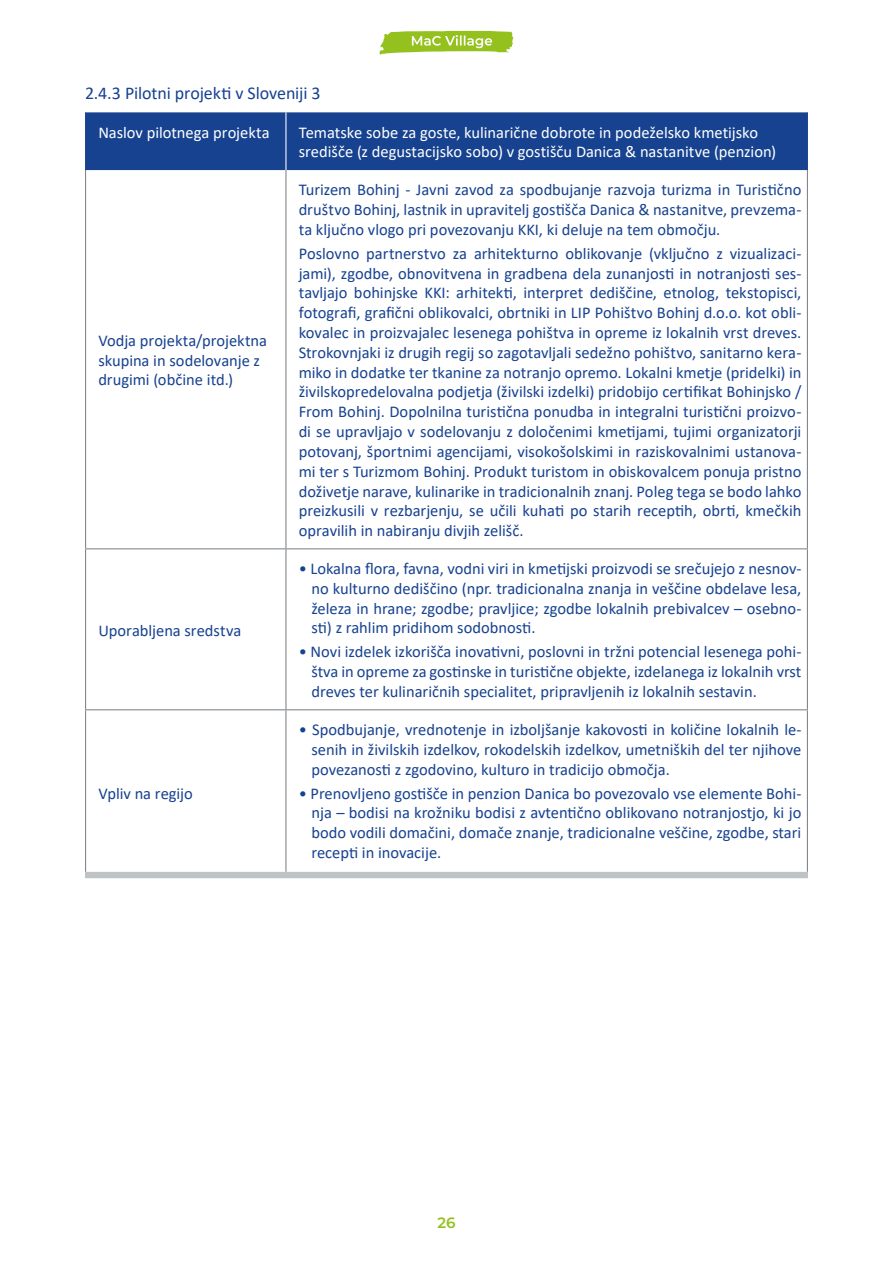
<style>
.page{position:relative;width:893px;height:1263px;background:#fff}
.page>*{position:absolute;margin:0;border:0;box-sizing:border-box;transform-origin:0 0}
.t1{font:18px "Calibri";letter-spacing:-.005em;color:#174290}
.t2{font:16.5px/19.8px "Calibri";color:#174290;text-align:justify}
.t3{font:16.5px/19.8px "Calibri";color:#fff}
.t4{font:600 15px "Montserrat";color:#95c11f}
</style>
<div class="page">
<svg style="left:379px;top:31px;width:134px;height:24px"></svg>
<div style="left:86px;top:112px;width:721px;height:58px;background:#174290"></div>
<hr style="left:85px;top:170px;width:1px;height:378px;background:#7d8386">
<hr style="left:285px;top:170px;width:1px;height:378px;background:#7d8386">
<hr style="left:807px;top:170px;width:1px;height:378px;background:#7d8386">
<hr style="left:85px;top:548px;width:201px;height:1px;background:#7d8386">
<hr style="left:85px;top:549px;width:1px;height:160px;background:#7d8386">
<hr style="left:286px;top:548px;width:522px;height:1px;background:#7d8386">
<hr style="left:285px;top:549px;width:1px;height:160px;background:#7d8386">
<hr style="left:807px;top:549px;width:1px;height:160px;background:#7d8386">
<hr style="left:85px;top:709px;width:201px;height:1px;background:#7d8386">
<hr style="left:85px;top:710px;width:1px;height:162px;background:#7d8386">
<hr style="left:286px;top:709px;width:522px;height:1px;background:#7d8386">
<hr style="left:285px;top:710px;width:1px;height:162px;background:#7d8386">
<hr style="left:807px;top:710px;width:1px;height:162px;background:#7d8386">
<hr style="left:285px;top:112px;width:1px;height:58px;background:#fff">
<hr style="left:85px;top:112px;width:1px;height:58px;background:#174290">
<hr style="left:807px;top:112px;width:1px;height:58px;background:#174290">
<div style="left:85px;top:872px;width:201px;height:6px;background:#bec3c6"></div>
<div style="left:286px;top:872px;width:522px;height:6px;background:#bec3c6"></div>
<p class="t1" style="left:85px;top:80px;width:237px">2.4.3 Pilotni projekti v Sloveniji 3</p>
<p class="t3" style="left:98px;top:122px;width:173px">Naslov pilotnega projekta</p>
<p class="t3" style="left:299px;top:122px;width:479px">Tematske sobe za goste, kulinarične dobrote in podeželsko kmetijsko središče (z degustacijsko sobo) v gostišču Danica &amp; nastanitve (penzion)</p>
<p class="t2" style="left:98px;top:330px;width:170px;text-align:left">Vodja projekta/projektna skupina in sodelovanje z drugimi (občine itd.)</p>
<p class="t2" style="left:98px;top:620px;width:145px">Uporabljena sredstva</p>
<p class="t2" style="left:98px;top:783px;width:96px">Vpliv na regijo</p>
<p class="t2" style="left:299px;top:179px;width:504px">Turizem Bohinj - Javni zavod za spodbujanje razvoja turizma in Turistično društvo Bohinj, lastnik in upravitelj gostišča Danica &amp; nastanitve, prevzema&shy;ta ključno vlogo pri povezovanju KKI, ki deluje na tem območju.</p>
<p class="t2" style="left:299px;top:243px;width:504px">Poslovno partnerstvo za arhitekturno oblikovanje (vključno z vizualizaci&shy;jami), zgodbe, obnovitvena in gradbena dela zunanjosti in notranjosti ses&shy;tavljajo bohinjske KKI: arhitekti, interpret dediščine, etnolog, tekstopisci, fotografi, grafični oblikovalci, obrtniki in LIP Pohištvo Bohinj d.o.o. kot obli&shy;kovalec in proizvajalec lesenega pohištva in opreme iz lokalnih vrst dreves.<br>Strokovnjaki iz drugih regij so zagotavljali sedežno pohištvo, sanitarno kera&shy;miko in dodatke ter tkanine za notranjo opremo. Lokalni kmetje (pridelki) in živilskopredelovalna podjetja (živilski izdelki) pridobijo certifikat Bohinjsko / From Bohinj. Dopolnilna turistična ponudba in integralni turistični proizvo&shy;di se upravljajo v sodelovanju z določenimi kmetijami, tujimi organizatorji potovanj, športnimi agencijami, visokošolskimi in raziskovalnimi ustanova&shy;mi ter s Turizmom Bohinj. Produkt turistom in obiskovalcem ponuja pristno doživetje narave, kulinarike in tradicionalnih znanj. Poleg tega se bodo lahko preizkusili v rezbarjenju, se učili kuhati po starih receptih, obrti, kmečkih opravilih in nabiranju divjih zelišč.</p>
<p class="t2" style="left:311px;top:558px;width:491px;text-indent:-13px">• Lokalna flora, favna, vodni viri in kmetijski proizvodi se srečujejo z nesnov&shy;no kulturno dediščino (npr. tradicionalna znanja in veščine obdelave lesa, železa in hrane; zgodbe; pravljice; zgodbe lokalnih prebivalcev – osebno&shy;sti) z rahlim pridihom sodobnosti.</p>
<p class="t2" style="left:311px;top:642px;width:491px;text-indent:-13px">• Novi izdelek izkorišča inovativni, poslovni in tržni potencial lesenega pohi&shy;štva in opreme za gostinske in turistične objekte, izdelanega iz lokalnih vrst dreves ter kulinaričnih specialitet, pripravljenih iz lokalnih sestavin.</p>
<p class="t2" style="left:311px;top:719px;width:491px;text-indent:-13px">• Spodbujanje, vrednotenje in izboljšanje kakovosti in količine lokalnih le&shy;senih in živilskih izdelkov, rokodelskih izdelkov, umetniških del ter njihove povezanosti z zgodovino, kulturo in tradicijo območja.</p>
<p class="t2" style="left:311px;top:783px;width:491px;text-indent:-13px">• Prenovljeno gostišče in penzion Danica bo povezovalo vse elemente Bohi&shy;nja – bodisi na krožniku bodisi z avtentično oblikovano notranjostjo, ki jo bodo vodili domačini, domače znanje, tradicionalne veščine, zgodbe, stari recepti in inovacije.</p>
<p class="t4" style="left:437px;top:1212px;width:20px">26</p>
</div>
